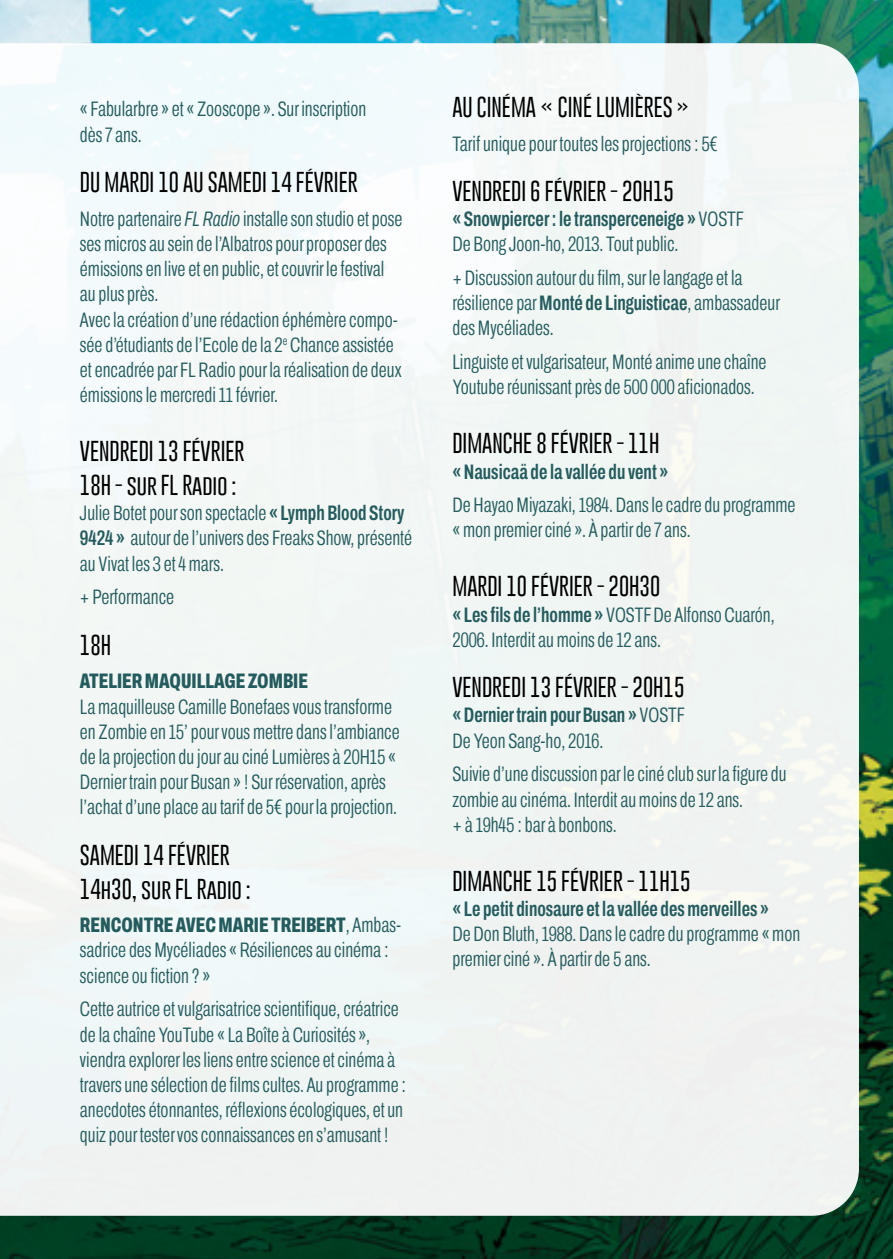
<style>
.page{position:relative;width:893px;height:1259px;background:#fff}
.page>*{position:absolute;margin:0;border:0;box-sizing:border-box;transform-origin:0 0}
.t1{font:300 extra-condensed 21px/25.2px "Archivo";color:#245b5d}
.t2{font:100 21px/33.6px "Gobold";color:#000}
.t3{font:600 extra-condensed 21px "Archivo";color:#245b5d}
.t4{font:800 extra-condensed 21px "Archivo";color:#245b5d}
.s1{font-style:italic}
.s2{font-weight:600}
.s3{font-weight:800}
</style>
<div class="page">
<img style="left:0;top:0;width:893px;height:1259px">
<div style="left:0;top:43px;width:859px;height:1172px;background:#f0f6f5"></div>
<p class="t1" style="left:80px;top:97px;width:288px">« Fabularbre » et « Zooscope ». Sur inscription dès 7 ans.</p>
<p class="t2" style="left:80px;top:165px;width:279px">DU MARDI 10 AU SAMEDI 14 FÉVRIER</p>
<p class="t1" style="left:80px;top:206px;width:324px">Notre partenaire <span class="s1">FL Radio</span> installe son studio et pose ses micros au sein de l’Albatros pour proposer des émissions en live et en public, et couvrir le festival au plus près.<br>Avec la création d’une rédaction éphémère compo&shy;sée d’étudiants de l’Ecole de la 2<sup>e</sup> Chance assistée et encadrée par FL Radio pour la réalisation de deux émissions le mercredi 11 février.</p>
<p class="t2" style="left:80px;top:434px;width:166px">VENDREDI 13 FÉVRIER<br>18H - sur FL Radio :</p>
<p class="t1" style="left:80px;top:500px;width:334px">Julie Botet pour son spectacle <span class="s2">« Lymph Blood Story<br>9424 »</span> autour de l’univers des Freaks Show, présenté au Vivat les 3 et 4 mars.</p>
<p class="t1" style="left:80px;top:584px;width:96px">+ Performance</p>
<p class="t2" style="left:80px;top:628px;width:33px">18H</p>
<p class="t4" style="left:80px;top:665px;width:230px">ATELIER MAQUILLAGE ZOMBIE</p>
<p class="t1" style="left:80px;top:694px;width:321px">La maquilleuse Camille Bonefaes vous transforme en Zombie en 15’ pour vous mettre dans l’ambiance de la projection du jour au ciné Lumières à 20H15 « Dernier train pour Busan » ! Sur réservation, après l’achat d’une place au tarif de 5€ pour la projection.</p>
<p class="t2" style="left:80px;top:838px;width:172px">SAMEDI 14 FÉVRIER<br>14h30, sur FL Radio :</p>
<p class="t1" style="left:80px;top:912px;width:323px"><span class="s3">RENCONTRE AVEC MARIE TREIBERT</span>, Ambas&shy;sadrice des Mycéliades « Résiliences au cinéma : science ou fiction ? »</p>
<p class="t1" style="left:80px;top:996px;width:328px">Cette autrice et vulgarisatrice scientifique, créatrice de la chaîne YouTube « La Boîte à Curiosités », viendra explorer les liens entre science et cinéma à travers une sélection de films cultes. Au programme : anecdotes étonnantes, réflexions écologiques, et un quiz pour tester vos connaissances en s’amusant !</p>
<p class="t2" style="left:452px;top:90px;width:240px">AU CINÉMA « CINÉ LUMIÈRES »</p>
<p class="t1" style="left:452px;top:131px;width:267px">Tarif unique pour toutes les projections : 5€</p>
<p class="t2" style="left:452px;top:174px;width:223px">VENDREDI 6 FÉVRIER - 20H15</p>
<p class="t1" style="left:452px;top:206px;width:293px"><span class="s2">« Snowpiercer : le transperceneige »</span> VOSTF<br>De Bong Joon-ho, 2013. Tout public.</p>
<p class="t1" style="left:452px;top:265px;width:329px">+ Discussion autour du film, sur le langage et la résilience par <span class="s2">Monté de Linguisticae</span>, ambassadeur des Mycéliades.</p>
<p class="t1" style="left:452px;top:349px;width:316px">Linguiste et vulgarisateur, Monté anime une chaîne<br>Youtube réunissant près de 500 000 aficionados.</p>
<p class="t2" style="left:452px;top:426px;width:208px">DIMANCHE 8 FÉVRIER - 11H</p>
<p class="t3" style="left:452px;top:455px;width:217px">« Nausicaä de la vallée du vent »</p>
<p class="t1" style="left:452px;top:492px;width:345px">De Hayao Miyazaki, 1984. Dans le cadre du programme « mon premier ciné ». À partir de 7 ans.</p>
<p class="t2" style="left:452px;top:569px;width:209px">MARDI 10 FÉVRIER - 20H30</p>
<p class="t1" style="left:452px;top:602px;width:324px"><span class="s2">« Les fils de l’homme »</span> VOSTF De Alfonso Cuarón,<br>2006. Interdit au moins de 12 ans.</p>
<p class="t2" style="left:452px;top:670px;width:233px">VENDREDI 13 FÉVRIER - 20H15</p>
<p class="t1" style="left:452px;top:702px;width:234px"><span class="s2">« Dernier train pour Busan »</span> VOSTF<br>De Yeon Sang-ho, 2016.</p>
<p class="t1" style="left:452px;top:761px;width:336px">Suivie d’une discussion par le ciné club sur la figure du zombie au cinéma. Interdit au moins de 12 ans.<br>+ à 19h45 : bar à bonbons.</p>
<p class="t2" style="left:452px;top:864px;width:240px">DIMANCHE 15 FÉVRIER - 11H15</p>
<p class="t3" style="left:452px;top:893px;width:318px">« Le petit dinosaure et la vallée des merveilles »</p>
<p class="t1" style="left:452px;top:921px;width:349px">De Don Bluth, 1988. Dans le cadre du programme « mon premier ciné ». À partir de 5 ans.</p>
</div>
